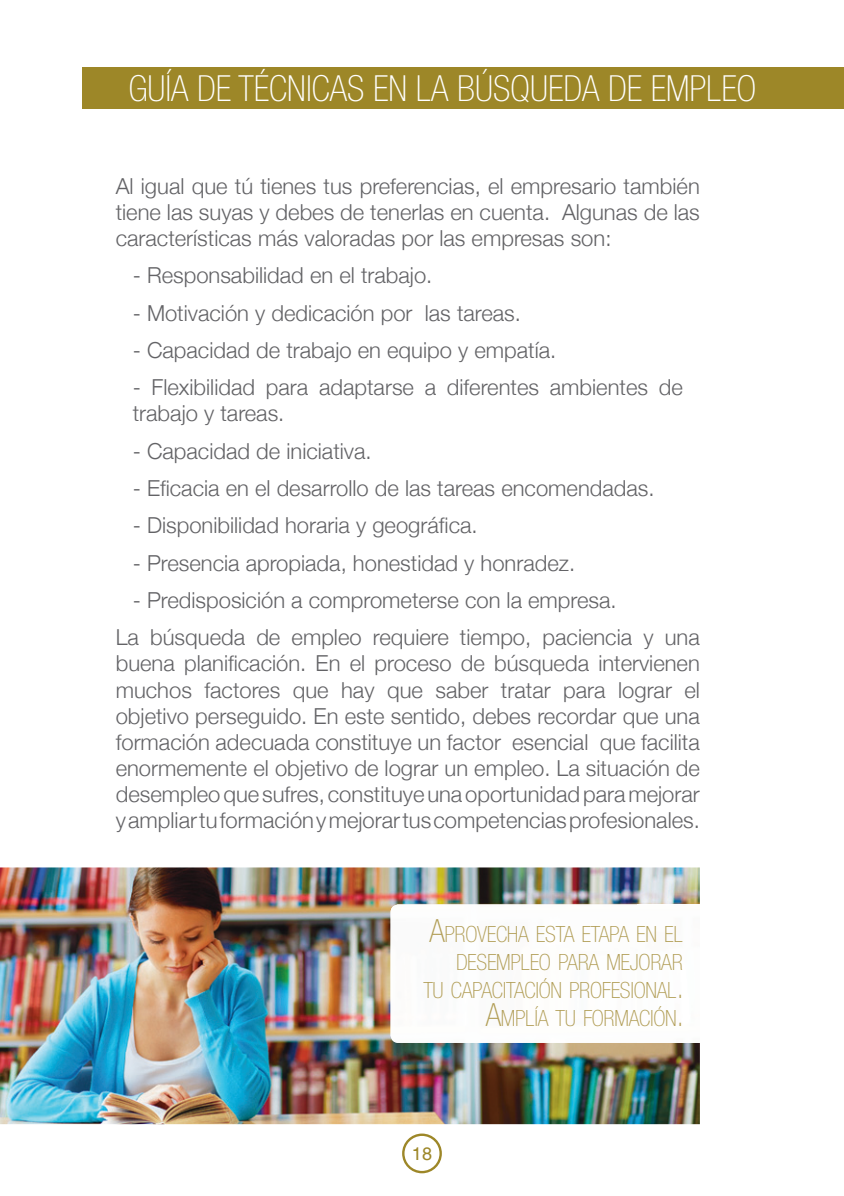
<style>
.page{position:relative;width:844px;height:1196px;background:#fff}
.page>*{position:absolute;margin:0;border:0;box-sizing:border-box;transform-origin:0 0}
.t1{font:100 condensed 36px "Helvetica Neue LT Std";color:#fff}
.t2{font:100 condensed 22.4px/28px "Helvetica Neue LT Std";letter-spacing:-.015em;color:#b19d55;text-align:right}
.t3{font:300 22px/26px "Helvetica Neue";color:#636366;text-align:justify}
.t4{font:18px "Helvetica LT";color:#9d8728}
.s1{font-size:32px}
</style>
<div class="page">
<div style="left:82px;top:68px;width:759px;height:41px;background:#9d8728"></div>
<hr style="left:841px;top:68px;width:3px;height:41px;background:#9d8728">
<div style="left:402px;top:1133px;width:40px;height:40px;border:2px solid #9d8728;border-radius:50%"></div>
<img style="left:0;top:867px;width:700px;height:256px">
<img style="left:390px;top:904px;width:310px;height:138px">
<h1 class="t1" style="left:129px;top:68px;width:629px">GUÍA DE TÉCNICAS EN LA BÚSQUEDA DE EMPLEO</h1>
<p class="t3" style="left:116px;top:172px;width:585px">Al igual que tú tienes tus preferencias, el empresario también tiene las suyas y debes de tenerlas en cuenta. Algunas de las características más valoradas por las empresas son:</p>
<p class="t3" style="left:133px;top:261px;width:301px">- Responsabilidad en el trabajo.</p>
<p class="t3" style="left:133px;top:298px;width:390px">- Motivación y dedicación por las tareas.</p>
<p class="t3" style="left:133px;top:336px;width:425px">- Capacidad de trabajo en equipo y empatía.</p>
<p class="t3" style="left:133px;top:373px;width:551px">- Flexibilidad para adaptarse a diferentes ambientes de trabajo y tareas.</p>
<p class="t3" style="left:133px;top:436px;width:240px">- Capacidad de iniciativa.</p>
<p class="t3" style="left:133px;top:474px;width:523px">- Eficacia en el desarrollo de las tareas encomendadas.</p>
<p class="t3" style="left:133px;top:511px;width:346px">- Disponibilidad horaria y geográfica.</p>
<p class="t3" style="left:133px;top:548px;width:444px">- Presencia apropiada, honestidad y honradez.</p>
<p class="t3" style="left:116px;top:580px;width:585px;line-height:37.4px;text-indent:17px">- Predisposición a comprometerse con la empresa.<br>La búsqueda de empleo requiere tiempo, paciencia y una</p>
<p class="t3" style="left:116px;top:649px;width:586px">buena planificación. En el proceso de búsqueda intervienen muchos factores que hay que saber tratar para lograr el objetivo perseguido. En este sentido, debes recordar que una formación adecuada constituye un factor esencial que facilita enormemente el objetivo de lograr un empleo. La situación de desempleo que sufres, constituye una oportunidad para mejorar y ampliar tu formación y mejorar tus competencias profesionales.</p>
<p class="t2" style="left:423px;top:919px;width:262px"><span class="s1">A</span>PROVECHA ESTA ETAPA EN EL<br>DESEMPLEO PARA MEJORAR<br>TU CAPACITACIÓN PROFESIONAL<span class="s1">.<br>A</span>MPLÍA TU FORMACIÓN<span class="s1">.</span></p>
<p class="t4" style="left:412px;top:1142px;width:22px">18</p>
</div>
